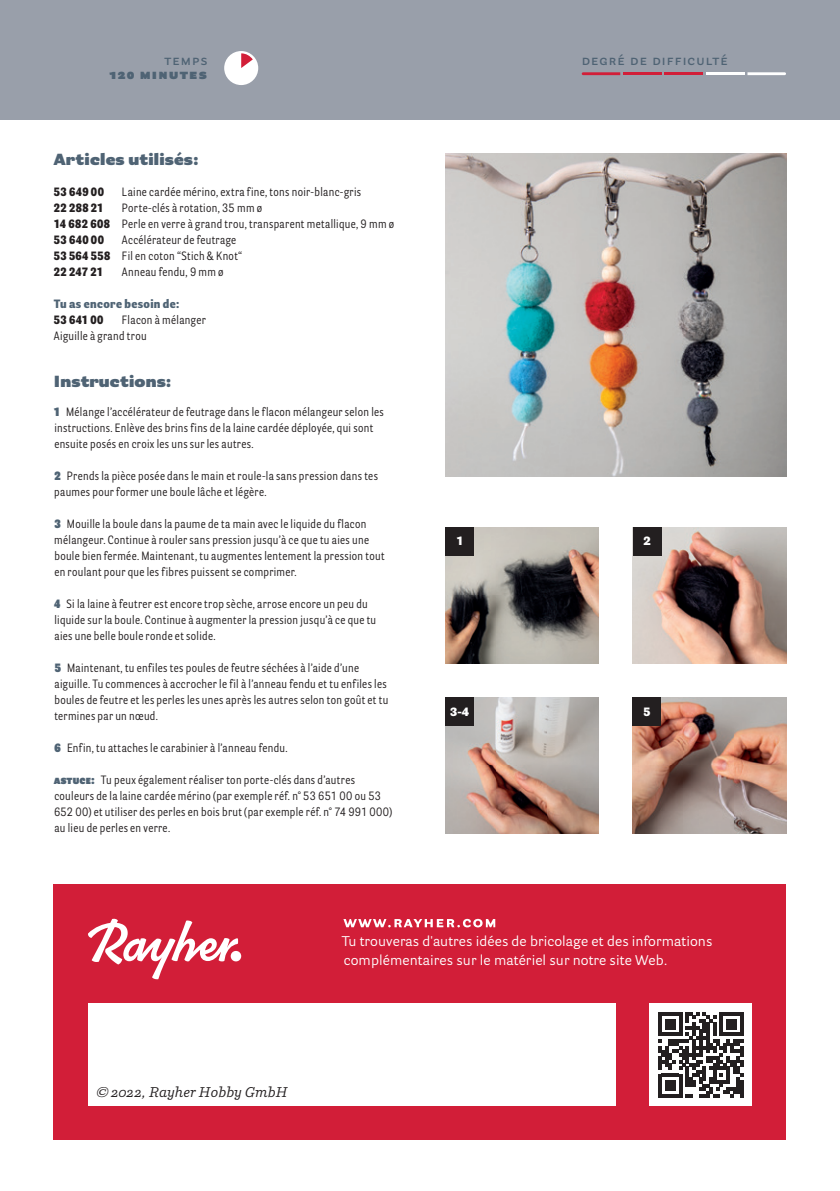
<style>
.page{position:relative;width:840px;height:1191px;background:#fff}
.page>*{position:absolute;margin:0;border:0;box-sizing:border-box;transform-origin:0 0}
.t1{font:900 16px "Parry Grotesque Pro";letter-spacing:.01em;color:#4f6374}
.t2{font:14px/18px "Parry Grotesque Pro";letter-spacing:.005em;color:#fff}
.t3{font:600 14px "Parry Grotesque Pro";letter-spacing:.08em;color:#4f6374}
.t4{font:italic 14px "Parry Pro";letter-spacing:.01em;color:#231f20}
.t5{font:900 14px "Parry Grotesque Pro";letter-spacing:.08em;color:#4f6374}
.t6{font:12px/16px "Parry Grot Con Pro";letter-spacing:.03em;color:#231f20}
.t7{font:900 12px "Parry Grot Con Pro";letter-spacing:.03em;color:#231f20}
.t8{font:900 12px "Parry Grot Con Pro";letter-spacing:.03em;color:#4f6374}
.t9{font:900 12px "Parry Grotesque Pro";color:#fff}
.s1{font-weight:900}
.s2{font-weight:900;color:#4f6374}
</style>
<div class="page">
<div style="left:54px;top:884px;width:731px;height:256px;background:#d21e38"></div>
<div style="left:0;top:0;width:839px;height:119px;background:#999faa"></div>
<div style="left:88px;top:1003px;width:527px;height:103px;background:#fff"></div>
<div style="left:224px;top:51px;width:34px;height:34px;background:#fff;border-radius:50%"></div>
<svg style="left:241px;top:53px;width:12px;height:15px"></svg>
<svg style="left:581px;top:72px;width:39px;height:3px"></svg>
<hr style="left:622px;top:72px;width:39px;height:3px;background:#d21e38">
<hr style="left:664px;top:72px;width:38px;height:3px;background:#d21e38">
<hr style="left:705px;top:72px;width:39px;height:3px;background:#fff">
<svg style="left:747px;top:72px;width:38px;height:3px"></svg>
<img style="left:445px;top:153px;width:340px;height:323px">
<svg style="left:343px;top:919px;width:152px;height:8px"></svg>
<svg style="left:88px;top:918px;width:150px;height:61px"></svg>
<div style="left:230px;top:951px;width:11px;height:10px;background:#fff;border-radius:50%"></div>
<div style="left:649px;top:1003px;width:102px;height:103px;background:#fff"></div>
<svg style="left:658px;top:1012px;width:85px;height:85px"></svg>
<img style="left:632px;top:527px;width:153px;height:136px">
<img style="left:445px;top:527px;width:153px;height:136px">
<img style="left:445px;top:697px;width:153px;height:136px">
<img style="left:632px;top:697px;width:153px;height:136px">
<div style="left:445px;top:527px;width:28px;height:29px;background:#231f20"></div>
<div style="left:632px;top:527px;width:28px;height:29px;background:#231f20"></div>
<div style="left:445px;top:697px;width:28px;height:29px;background:#231f20"></div>
<div style="left:632px;top:697px;width:28px;height:29px;background:#231f20"></div>
<p class="t3" style="left:164px;top:50px;width:44px">temps</p>
<p class="t3" style="left:581px;top:50px;width:148px">degré de difficulté</p>
<p class="t5" style="left:109px;top:63px;width:99px">120 minutes</p>
<h1 class="t1" style="left:54px;top:148px;width:146px">Articles utilisés:</h1>
<p class="t7" style="left:54px;top:183px;width:51px">53 649 00</p>
<p class="t6" style="left:122px;top:184px;width:240px">Laine cardée mérino, extra fine, tons noir-blanc-gris</p>
<p class="t7" style="left:54px;top:199px;width:51px">22 288 21</p>
<p class="t6" style="left:54px;top:200px;width:342px;text-indent:68px">Porte-clés à rotation, 35 mm ø<br><span class="s1">14 682 608</span> Perle en verre à grand trou, transparent metallique, 9 mm ø<br><span class="s1">53 640 00</span></p>
<p class="t6" style="left:54px;top:232px;width:190px;text-indent:68px">Accélérateur de feutrage<br><span class="s1">53 564 558</span> Fil en coton “Stich &amp; Knot“<br><span class="s1">22 247 21</span></p>
<p class="t6" style="left:122px;top:264px;width:103px">Anneau fendu, 9 mm ø</p>
<p class="t8" style="left:54px;top:295px;width:127px">Tu as encore besoin de:</p>
<p class="t7" style="left:54px;top:311px;width:51px">53 641 00</p>
<p class="t6" style="left:54px;top:312px;width:153px;text-indent:68px">Flacon à mélanger<br>Aiguille à grand trou</p>
<h1 class="t1" style="left:54px;top:369px;width:119px">Instructions:</h1>
<p class="t6" style="left:54px;top:404px;width:331px"><span class="s2">1</span> Mélange l’accélérateur de feutrage dans le flacon mélangeur selon les instructions. Enlève des brins fins de la laine cardée déployée, qui sont ensuite posés en croix les uns sur les autres.</p>
<p class="t6" style="left:54px;top:468px;width:325px"><span class="s2">2</span> Prends la pièce posée dans le main et roule-la sans pression dans tes paumes pour former une boule lâche et légère.</p>
<p class="t6" style="left:54px;top:516px;width:332px"><span class="s2">3</span> Mouille la boule dans la paume de ta main avec le liquide du flacon mélangeur. Continue à rouler sans pression jusqu’à ce que tu aies une boule bien fermée. Maintenant, tu augmentes lentement la pression tout en roulant pour que les fibres puissent se comprimer.</p>
<p class="t6" style="left:54px;top:596px;width:323px"><span class="s2">4</span> Si la laine à feutrer est encore trop sèche, arrose encore un peu du liquide sur la boule. Continue à augmenter la pression jusqu’à ce que tu aies une belle boule ronde et solide.</p>
<p class="t6" style="left:54px;top:660px;width:335px"><span class="s2">5</span> Maintenant, tu enfiles tes poules de feutre séchées à l’aide d’une aiguille. Tu commences à accrocher le fil à l’anneau fendu et tu enfiles les boules de feutre et les perles les unes après les autres selon ton goût et tu termines par un nœud.</p>
<p class="t6" style="left:55px;top:740px;width:234px"><span class="s2">6</span> Enfin, tu attaches le carabinier à l’anneau fendu.</p>
<p class="t6" style="left:54px;top:772px;width:340px"><span class="s2">astuce:</span> Tu peux également réaliser ton porte-clés dans d’autres couleurs de la laine cardée mérino (par exemple réf. n° 53 651 00 ou 53<br>652 00) et utiliser des perles en bois brut (par exemple réf. n° 74 991 000) au lieu de perles en verre.</p>
<p class="t9" style="left:456px;top:533px;width:7px">1</p>
<p class="t9" style="left:643px;top:533px;width:9px">2</p>
<p class="t9" style="left:450px;top:703px;width:20px">3-4</p>
<p class="t9" style="left:643px;top:703px;width:9px">5</p>
<p class="t4" style="left:96px;top:1082px;width:193px">© 2022, Rayher Hobby GmbH</p>
<p class="t2" style="left:342px;top:932px;width:372px">Tu trouveras d'autres idées de bricolage et des informations complémentaires sur le matériel sur notre site Web.</p>
</div>
